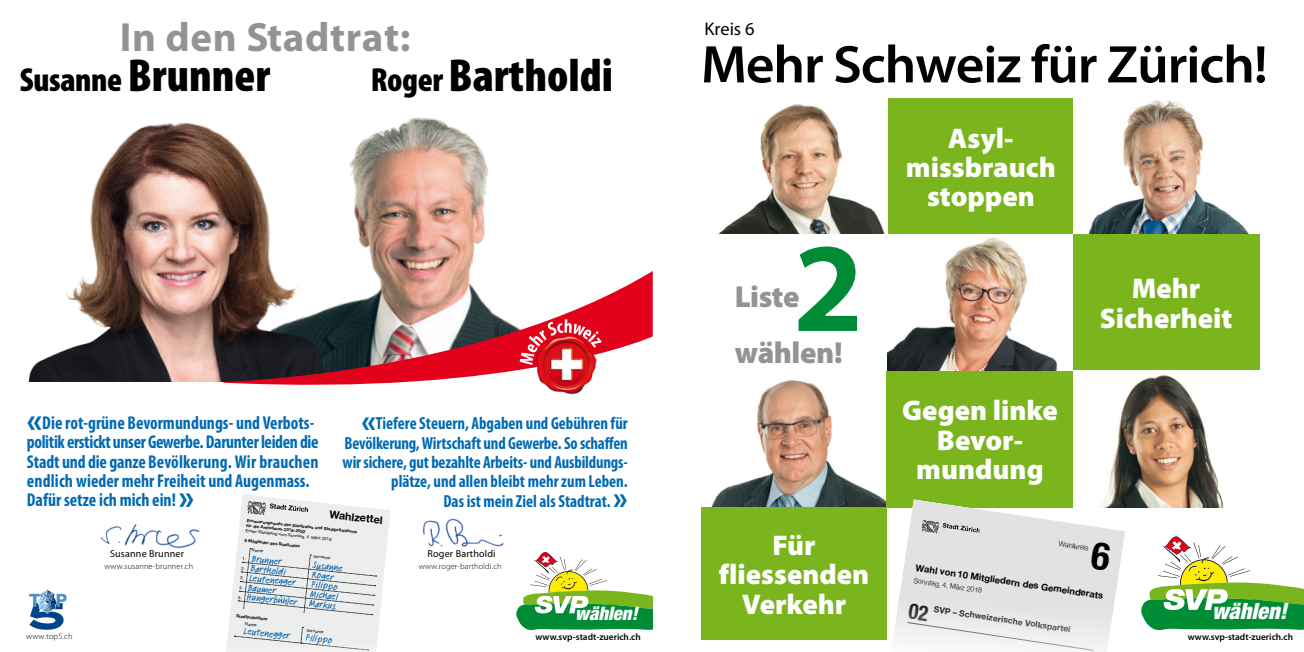
<style>
.page{position:relative;width:1304px;height:652px;background:#fff}
.page>*{position:absolute;margin:0;border:0;box-sizing:border-box;transform-origin:0 0}
.t1{font:700 129.2px "Myriad Pro";color:#008c36}
.t2{font:600 53.4px "Myriad Pro";letter-spacing:-.02em;color:#010101;scale:1.04 1}
.t3{font:900 condensed 46.5px "Myriad Pro";color:#010101}
.t4{font:700 40.9px "Myriad Pro";letter-spacing:.015em;color:#929395}
.t5{font:900 condensed 33.5px "Myriad Pro";letter-spacing:-.01em;color:#010101}
.t6{font:900 30.4px/56.5px "Myriad Pro";letter-spacing:-.015em;color:#929395}
.t7{font:900 28.5px/29.4px "Myriad Pro";color:#fff;text-align:center}
.t8{font:italic 900 condensed 22.4px "Helvetica Neue LT";color:#fff}
.t9{font:italic 900 condensed 18.7px "Helvetica Neue LT";color:#fff}
.t10{font:700 condensed 18.6px/19.3px "Myriad Pro";color:#006ab3;scale:.95 1}
.t11{font:18.4px "Myriad Pro";color:#010101}
.t12{font:700 condensed 17.5px/19.3px "Myriad Pro";letter-spacing:-.005em;color:#006ab3;text-align:right;scale:.95 1}
.t13{font:700 10.8px "Helvetica Neue LT";color:#010101}
.t14{font:500 10.1px "Feltpen LT";color:#005ea8}
.t15{font:10.1px "Myriad Pro";letter-spacing:.015em;color:#010101}
.t16{font:600 9.4px "Myriad Pro";color:#010101}
.t17{font:700 9.3px "Helvetica Neue";color:#010101}
.t18{font:700 8.6px "Helvetica Neue";color:#010101}
.t19{font:300 8.3px "Myriad Pro";letter-spacing:.02em;color:#010101}
.t20{font:300 7.2px "Helvetica Neue";color:#010101}
.t21{font:300 7px "Helvetica Neue";color:#010101}
.t22{font:700 4.3px/5.1px "Helvetica Neue LT";color:#010101}
.t23{font:4.3px "Helvetica Neue LT";color:#010101}
.s1{font-size:46.5px}
.s2{font-size:33.5px}
.s3{font-stretch:normal;font-size:35px}
.s4{font-stretch:normal;font-size:33px}
</style>
<div class="page">
<img style="left:100px;top:524px;width:99px;height:25px">
<img style="left:423px;top:519px;width:81px;height:28px">
<img style="left:349px;top:117px;width:140px;height:154px">
<img style="left:28px;top:123px;width:244px;height:259px">
<svg style="left:223px;top:271px;width:430px;height:114px"></svg>
<img style="left:535px;top:365px;width:61px;height:30px">
<svg style="left:520px;top:319px;width:82px;height:46px"></svg>
<svg style="left:29px;top:589px;width:38px;height:41px"></svg>
<svg style="left:516px;top:552px;width:137px;height:78px"></svg>
<svg style="left:1141px;top:536px;width:163px;height:94px"></svg>
<img style="left:887px;top:238px;width:171px;height:133px">
<img style="left:1072px;top:98px;width:187px;height:137px">
<img style="left:711px;top:374px;width:176px;height:133px">
<img style="left:1105px;top:374px;width:119px;height:133px">
<img style="left:718px;top:98px;width:171px;height:136px">
<div style="left:889px;top:99px;width:184px;height:135px;background:#7ab51d"></div>
<div style="left:887px;top:371px;width:186px;height:136px;background:#7ab51d"></div>
<div style="left:1073px;top:235px;width:186px;height:135px;background:#7ab51d"></div>
<div style="left:701px;top:507px;width:186px;height:133px;background:#7ab51d"></div>
<svg style="left:889px;top:500px;width:236px;height:152px"></svg>
<svg style="left:922px;top:520px;width:58px;height:13px"></svg>
<svg style="left:226px;top:494px;width:164px;height:158px"></svg>
<svg style="left:1090px;top:541px;width:21px;height:30px"></svg>
<svg style="left:907px;top:603px;width:186px;height:48px"></svg>
<h3 class="t4" style="left:120px;top:11px;width:292px">In den Stadtrat:</h3>
<h3 class="t5" style="left:20px;top:59px;width:252px">Susanne <span class="s1">Brunner</span></h3>
<h3 class="t3" style="left:371px;top:46px;width:244px"><span class="s2">Roger</span> Bartholdi</h3>
<p class="t10" style="left:27px;top:413px;width:309px"><span class="s3">«</span>Die rot-grüne Bevormundungs- und Verbots&shy;politik erstickt unser Gewerbe. Darunter leiden die Stadt und die ganze Bevölkerung. Wir brauchen endlich wieder mehr Freiheit und Augenmass.<br>Dafür setze ich mich ein! <span class="s3">»</span></p>
<p class="t12" style="left:343px;top:414px;width:302px"><span class="s4">«</span>Tiefere Steuern, Abgaben und Gebühren für Bevölkerung, Wirtschaft und Gewerbe. So schaffen wir sichere, gut bezahlte Arbeits- und Ausbildungs&shy;plätze, und allen bleibt mehr zum Leben.<br>Das ist mein Ziel als Stadtrat. <span class="s4">»</span></p>
<p class="t19" style="left:26px;top:632px;width:48px">www.top5.ch</p>
<p class="t13" style="left:330px;top:508px;width:55px;rotate:6deg">Wahlzettel</p>
<p class="t22" style="left:247px;top:518px;width:113px;rotate:6deg">Erneuerungswahl des Stadtrates und Stadtpräsidiums für die Amtsdauer 2018–2022</p>
<p class="t23" style="left:246px;top:528px;width:88px;rotate:6deg">Erster Wahlgang vom Sonntag, 4. März 2018</p>
<p class="t22" style="left:245px;top:538px;width:57px;rotate:6deg">9 Mitglieder des Stadtrates</p>
<p class="t23" style="left:252px;top:547px;width:13px;rotate:6deg">Name</p>
<p class="t23" style="left:314px;top:553px;width:19px;rotate:6deg">Vorname</p>
<p class="t15" style="left:428px;top:547px;width:69px">Roger Bartholdi</p>
<p class="t15" style="left:110px;top:547px;width:76px">Susanne Brunner</p>
<p class="t19" style="left:104px;top:562px;width:90px">www.susanne-brunner.ch</p>
<p class="t19" style="left:419px;top:562px;width:84px">www.roger-bartholdi.ch</p>
<p class="t14" style="left:253px;top:552px;width:31px;rotate:6deg">Brunner</p>
<p class="t14" style="left:314px;top:558px;width:32px;rotate:6deg">Susanne</p>
<p class="t14" style="left:248px;top:590px;width:92px;rotate:6deg">Hungerbühler Markus</p>
<p class="t14" style="left:251px;top:561px;width:37px;rotate:6deg">Bartholdi</p>
<p class="t14" style="left:313px;top:568px;width:23px;rotate:6deg">Roger</p>
<p class="t14" style="left:250px;top:571px;width:48px;rotate:6deg">Leutenegger</p>
<p class="t14" style="left:312px;top:577px;width:28px;rotate:6deg">Filippo</p>
<p class="t14" style="left:249px;top:581px;width:30px;rotate:6deg">Baumer</p>
<p class="t14" style="left:311px;top:587px;width:29px;rotate:6deg">Michael</p>
<p class="t22" style="left:237px;top:613px;width:33px;rotate:6deg">Stadtpräsidium</p>
<p class="t23" style="left:245px;top:621px;width:13px;rotate:6deg">Name</p>
<p class="t14" style="left:245px;top:624px;width:48px;rotate:6deg">Leutenegger</p>
<p class="t14" style="left:307px;top:630px;width:28px;rotate:6deg">Filippo</p>
<p class="t23" style="left:307px;top:628px;width:19px;rotate:6deg">Vorname</p>
<p class="t9" style="left:575px;top:602px;width:64px">wählen!</p>
<p class="t16" style="left:535px;top:631px;width:107px">www.svp-stadt-zuerich.ch</p>
<p class="t11" style="left:704px;top:18px;width:52px">Kreis 6</p>
<h2 class="t2" style="left:701px;top:30px;width:546px">Mehr Schweiz für Zürich!</h2>
<h1 class="t1" style="left:793px;top:204px;width:73px">2</h1>
<h3 class="t6" style="left:735px;top:267px;width:109px">Liste wählen!</h3>
<h3 class="t7" style="left:719px;top:529px;width:152px">Für fliessenden<br>Verkehr</h3>
<h3 class="t7" style="left:906px;top:122px;width:152px">Asyl&shy;missbrauch stoppen</h3>
<h3 class="t7" style="left:1100px;top:273px;width:134px">Mehr<br>Sicherheit</h3>
<h3 class="t7" style="left:902px;top:395px;width:157px">Gegen linke<br>Bevor&shy;mundung</h3>
<p class="t20" style="left:1060px;top:538px;width:32px;rotate:9deg">Wahlkreis</p>
<p class="t17" style="left:917px;top:561px;width:191px;rotate:8deg">Wahl von 10 Mitgliedern des Gemeinderats</p>
<p class="t21" style="left:915px;top:574px;width:71px;rotate:9deg">Sonntag, 4. März 2018</p>
<p class="t18" style="left:935px;top:602px;width:140px;rotate:9deg">SVP – Schweizerische Volkspartei</p>
<p class="t8" style="left:1212px;top:597px;width:76px">wählen!</p>
<p class="t16" style="left:1188px;top:631px;width:107px">www.svp-stadt-zuerich.ch</p>
</div>
